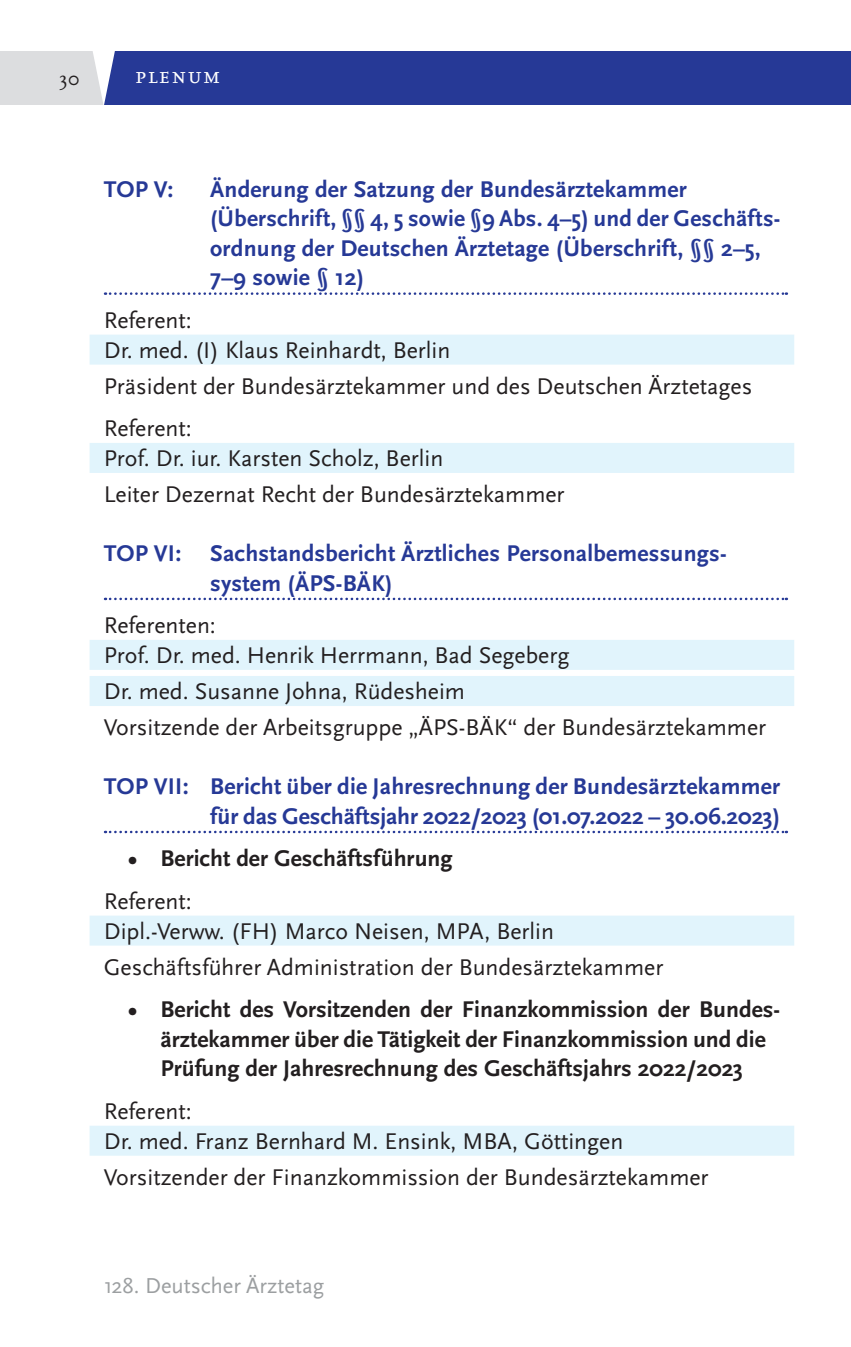
<style>
.page{position:relative;width:851px;height:1347px;background:#fff}
.page>*{position:absolute;margin:0;border:0;box-sizing:border-box;transform-origin:0 0}
.Copytext_Bold_Blau_mit_Linie{font:700 23.75px/29.5px "Scala Sans Pro";letter-spacing:.01em;color:#263996}
.Copytext{font:23.75px "Scala Sans Pro";color:#231f20}
.Text_im_cyan_Balken_Kopie{font:23.75px "Scala Sans Pro";color:#231f20}
.Copytext_Bold_Schwarz{font:700 23.75px/29.5px "Scala Sans Pro";color:#231f20}
.Seiteninfohead{font:23.75px "Scala Pro";letter-spacing:.03em;color:#fff}
.t1{font:22.5px "Scala Sans Pro";color:#9c9fa1}
.t2{font:20px "Scala Pro";color:#231f20}
</style>
<div class="page">
<div style="left:104px;top:51px;width:746px;height:54px;background:#263996"></div>
<hr style="left:850px;top:51px;width:1px;height:54px;background:#263996">
<div style="left:0;top:51px;width:104px;height:54px;background:#dcdddf"></div>
<svg style="left:93px;top:51px;width:22px;height:54px"></svg>
<svg style="left:105px;top:292px;width:681px;height:3px"></svg>
<div style="left:90px;top:334px;width:704px;height:30px;background:#e1f4fc"></div>
<div style="left:90px;top:443px;width:704px;height:30px;background:#e1f4fc"></div>
<svg style="left:105px;top:597px;width:681px;height:3px"></svg>
<div style="left:90px;top:640px;width:704px;height:30px;background:#e1f4fc"></div>
<div style="left:90px;top:676px;width:704px;height:30px;background:#e1f4fc"></div>
<svg style="left:105px;top:830px;width:681px;height:3px"></svg>
<div style="left:90px;top:915px;width:704px;height:30px;background:#e1f4fc"></div>
<div style="left:90px;top:1125px;width:704px;height:30px;background:#e1f4fc"></div>
<p class="t2" style="left:59px;top:67px;width:22px">30</p>
<p class="Seiteninfohead" style="left:135px;top:62px;width:87px">plenum</p>
<p class="Copytext_Bold_Blau_mit_Linie" style="left:104px;top:174px;width:71px">TOP V:</p>
<p class="Copytext_Bold_Blau_mit_Linie" style="left:210px;top:174px;width:571px">Änderung der Satzung der Bundesärztekammer (Überschrift, §§ 4, 5 sowie §9 Abs. 4–5) und der Geschäfts&shy;ordnung der Deutschen Ärztetage (Überschrift, §§ 2–5, 7–9 sowie § 12)</p>
<p class="Copytext" style="left:104px;top:307px;width:89px">Referent:</p>
<p class="Text_im_cyan_Balken_Kopie" style="left:104px;top:336px;width:348px">Dr. med. (I) Klaus Reinhardt, Berlin</p>
<p class="Copytext" style="left:104px;top:372px;width:650px">Präsident der Bundesärztekammer und des Deutschen Ärztetages</p>
<p class="Copytext" style="left:104px;top:415px;width:89px">Referent:</p>
<p class="Text_im_cyan_Balken_Kopie" style="left:104px;top:444px;width:341px">Prof. Dr. iur. Karsten Scholz, Berlin</p>
<p class="Copytext" style="left:104px;top:480px;width:462px">Leiter Dezernat Recht der Bundesärztekammer</p>
<p class="Copytext_Bold_Blau_mit_Linie" style="left:210px;top:539px;width:518px;text-indent:-106px">TOP VI: Sachstandsbericht Ärztliches Personalbemessungs&shy;system (ÄPS-BÄK)</p>
<p class="Copytext" style="left:104px;top:612px;width:114px">Referenten:</p>
<p class="Text_im_cyan_Balken_Kopie" style="left:104px;top:641px;width:467px">Prof. Dr. med. Henrik Herrmann, Bad Segeberg</p>
<p class="Text_im_cyan_Balken_Kopie" style="left:104px;top:677px;width:363px">Dr. med. Susanne Johna, Rüdesheim</p>
<p class="Copytext" style="left:104px;top:713px;width:664px">Vorsitzende der Arbeitsgruppe „ÄPS-BÄK“ der Bundesärztekammer</p>
<p class="Copytext_Bold_Blau_mit_Linie" style="left:104px;top:772px;width:677px;text-align:right">TOP VII: Bericht über die Jahresrechnung der Bundesärztekammer für das Geschäftsjahr 2022/2023 (01.07.2022 – 30.06.2023)</p>
<p class="Copytext_Bold_Schwarz" style="left:128px;top:844px;width:325px">• Bericht der Geschäftsführung</p>
<p class="Copytext" style="left:104px;top:887px;width:89px">Referent:</p>
<p class="Text_im_cyan_Balken_Kopie" style="left:104px;top:917px;width:451px">Dipl.-Verww. (FH) Marco Neisen, MPA, Berlin</p>
<p class="Copytext" style="left:104px;top:953px;width:561px">Geschäftsführer Administration der Bundesärztekammer</p>
<p class="Copytext_Bold_Schwarz" style="left:160px;top:995px;width:621px;text-indent:-32px">• Bericht des Vorsitzenden der Finanzkommission der Bundes&shy;ärztekammer über die Tätigkeit der Finanzkommission und die<br>Prüfung der Jahresrechnung des Geschäftsjahrs 2022/2023</p>
<p class="Copytext" style="left:104px;top:1097px;width:89px">Referent:</p>
<p class="Text_im_cyan_Balken_Kopie" style="left:104px;top:1127px;width:521px">Dr. med. Franz Bernhard M. Ensink, MBA, Göttingen</p>
<p class="Copytext" style="left:104px;top:1163px;width:606px">Vorsitzender der Finanzkommission der Bundesärztekammer</p>
<p class="t1" style="left:104px;top:1272px;width:222px">128. Deutscher Ärztetag</p>
</div>
